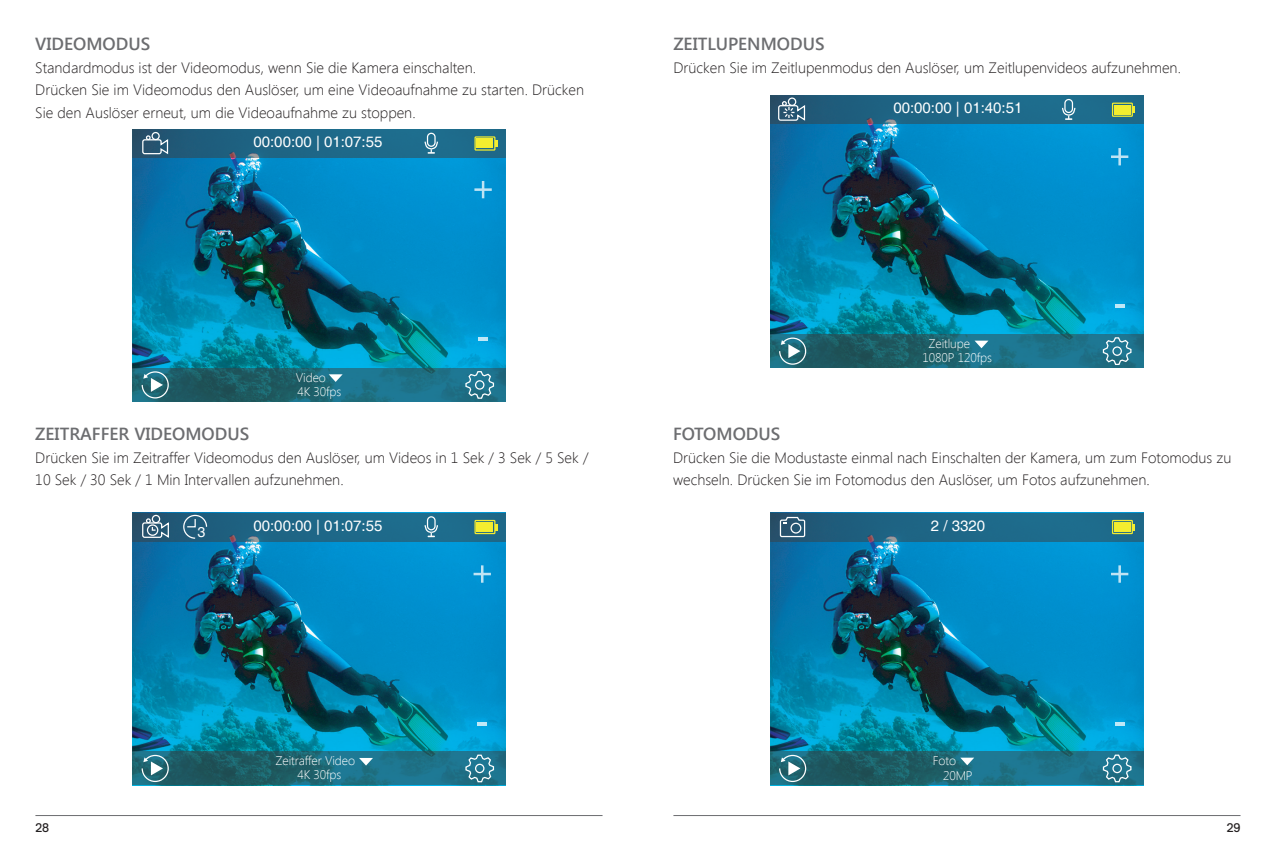
<style>
.page{position:relative;width:1276px;height:851px;background:#fff}
.page>*{position:absolute;margin:0;border:0;box-sizing:border-box;transform-origin:0 0}
.t1{font:600 17.5px "Segoe UI";color:#6c6d70}
.t2{font:300 15px/22.5px "Segoe UI";color:#231f20}
.t3{font:15px "Helvetica";color:#fff}
.t4{font:14.25px "Helvetica";color:#fff}
.t5{font:300 12.5px/14px "Segoe UI";letter-spacing:-.01em;color:#fff}
.t6{font:12.5px "Replica";color:#231f20}
</style>
<div class="page">
<img style="left:133px;top:158px;width:373px;height:210px">
<div style="left:133px;top:129px;width:373px;height:29px;background:linear-gradient(to right,#225776,#1d7292)"></div>
<svg style="left:133px;top:368px;width:373px;height:33px;background:#1e6777"></svg>
<div style="left:474px;top:136px;width:21px;height:15px;border:1px solid #f4ed2f"></div>
<svg style="left:495px;top:140px;width:3px;height:7px"></svg>
<div style="left:477px;top:139px;width:16px;height:9px;background:#f4ed2f"></div>
<div style="left:427px;top:133px;width:9px;height:14px;border:1px solid #fff;border-radius:4px"></div>
<svg style="left:424px;top:140px;width:14px;height:14px"></svg>
<div style="left:151px;top:132px;width:9px;height:8px;border:1px solid #fff;border-radius:50%"></div>
<svg style="left:142px;top:135px;width:27px;height:20px"></svg>
<svg style="left:141px;top:370px;width:28px;height:29px"></svg>
<svg style="left:329px;top:374px;width:14px;height:8px"></svg>
<svg style="left:465px;top:370px;width:30px;height:29px"></svg>
<div style="left:475px;top:380px;width:9px;height:9px;border:1px solid #fff;border-radius:50%"></div>
<svg style="left:474px;top:181px;width:18px;height:17px"></svg>
<svg style="left:478px;top:337px;width:10px;height:3px"></svg>
<img style="left:133px;top:541px;width:373px;height:210px">
<svg style="left:133px;top:512px;width:373px;height:29px;background:#1f6888"></svg>
<svg style="left:133px;top:751px;width:373px;height:34px;background:#1e6777"></svg>
<div style="left:474px;top:520px;width:21px;height:14px;border:1px solid #f4ed2f"></div>
<svg style="left:495px;top:523px;width:3px;height:7px"></svg>
<div style="left:477px;top:522px;width:16px;height:9px;background:#f4ed2f"></div>
<div style="left:427px;top:516px;width:9px;height:14px;border:1px solid #fff;border-radius:4px"></div>
<svg style="left:424px;top:524px;width:14px;height:13px"></svg>
<svg style="left:141px;top:754px;width:28px;height:28px"></svg>
<svg style="left:359px;top:757px;width:14px;height:8px"></svg>
<svg style="left:465px;top:753px;width:30px;height:29px"></svg>
<div style="left:475px;top:763px;width:9px;height:10px;border:1px solid #fff;border-radius:50%"></div>
<svg style="left:473px;top:565px;width:18px;height:17px"></svg>
<svg style="left:477px;top:721px;width:10px;height:4px"></svg>
<div style="left:152px;top:514px;width:8px;height:9px;border:1px solid #fff;border-radius:50%"></div>
<svg style="left:141px;top:518px;width:28px;height:21px"></svg>
<svg style="left:182px;top:514px;width:26px;height:25px"></svg>
<img style="left:770px;top:124px;width:373px;height:210px">
<div style="left:770px;top:95px;width:373px;height:29px;background:linear-gradient(to right,#235776,#1e7292)"></div>
<svg style="left:770px;top:334px;width:373px;height:34px;background:#1e6777"></svg>
<div style="left:1112px;top:103px;width:21px;height:14px;border:1px solid #f4ed2f"></div>
<svg style="left:1132px;top:106px;width:3px;height:7px"></svg>
<div style="left:1114px;top:105px;width:16px;height:9px;background:#f4ed2f"></div>
<div style="left:1064px;top:99px;width:9px;height:14px;border:1px solid #fff;border-radius:4px"></div>
<svg style="left:1061px;top:107px;width:15px;height:13px"></svg>
<svg style="left:778px;top:337px;width:29px;height:28px"></svg>
<svg style="left:974px;top:340px;width:14px;height:8px"></svg>
<svg style="left:1102px;top:336px;width:30px;height:29px"></svg>
<div style="left:1112px;top:346px;width:10px;height:10px;border:1px solid #fff;border-radius:50%"></div>
<svg style="left:1111px;top:148px;width:17px;height:17px"></svg>
<svg style="left:1114px;top:304px;width:10px;height:4px"></svg>
<div style="left:788px;top:97px;width:8px;height:9px;border:1px solid #fff;border-radius:50%"></div>
<svg style="left:777px;top:101px;width:28px;height:21px"></svg>
<img style="left:770px;top:512px;width:374px;height:239px">
<div style="left:770px;top:512px;width:373px;height:29px;background:linear-gradient(to right,#215676,#207391)"></div>
<svg style="left:770px;top:751px;width:374px;height:34px;background:#1e6778"></svg>
<div style="left:1112px;top:520px;width:21px;height:14px;border:1px solid #f4ed2f"></div>
<svg style="left:1132px;top:523px;width:3px;height:7px"></svg>
<div style="left:1114px;top:522px;width:16px;height:9px;background:#f4ed2f"></div>
<svg style="left:778px;top:754px;width:29px;height:28px"></svg>
<svg style="left:960px;top:757px;width:14px;height:8px"></svg>
<svg style="left:1102px;top:753px;width:30px;height:29px"></svg>
<div style="left:1112px;top:763px;width:10px;height:10px;border:1px solid #fff;border-radius:50%"></div>
<svg style="left:1111px;top:565px;width:17px;height:17px"></svg>
<svg style="left:1114px;top:721px;width:10px;height:4px"></svg>
<svg style="left:779px;top:516px;width:27px;height:21px"></svg>
<div style="left:790px;top:522px;width:11px;height:11px;border:1px solid #fff;border-radius:50%"></div>
<hr style="left:35px;top:815px;width:567px;height:1px;background:#6c6d70">
<hr style="left:673px;top:815px;width:567px;height:1px;background:#6c6d70">
<p class="t1" style="left:35px;top:32px;width:116px">VIDEOMODUS</p>
<p class="t2" style="left:35px;top:56px;width:550px">Standardmodus ist der Videomodus, wenn Sie die Kamera einschalten.<br>Drücken Sie im Videomodus den Auslöser, um eine Videoaufnahme zu starten. Drücken<br>Sie den Auslöser erneut, um die Videoaufnahme zu stoppen.</p>
<p class="t3" style="left:253px;top:133px;width:130px">00:00:00 | 01:07:55</p>
<p class="t5" style="left:296px;top:369px;width:47px">Video<br>4K 30fps</p>
<p class="t1" style="left:35px;top:421px;width:215px">ZEITRAFFER VIDEOMODUS</p>
<p class="t2" style="left:35px;top:445px;width:555px">Drücken Sie im Zeitraffer Videomodus den Auslöser, um Videos in 1 Sek / 3 Sek / 5 Sek /<br>10 Sek / 30 Sek / 1 Min Intervallen aufzunehmen.</p>
<p class="t4" style="left:197px;top:524px;width:9px">3</p>
<p class="t3" style="left:253px;top:516px;width:130px">00:00:00 | 01:07:55</p>
<p class="t1" style="left:673px;top:32px;width:153px">ZEITLUPENMODUS</p>
<p class="t2" style="left:673px;top:56px;width:509px">Drücken Sie im Zeitlupenmodus den Auslöser, um Zeitlupenvideos aufzunehmen.</p>
<p class="t3" style="left:893px;top:99px;width:130px">00:00:00 | 01:40:51</p>
<p class="t5" style="left:922px;top:336px;width:71px;text-indent:6px">Zeitlupe<br>1080P 120fps</p>
<p class="t1" style="left:673px;top:421px;width:109px">FOTOMODUS</p>
<p class="t2" style="left:673px;top:445px;width:560px">Drücken Sie die Modustaste einmal nach Einschalten der Kamera, um zum Fotomodus zu wechseln. Drücken Sie im Fotomodus den Auslöser, um Fotos aufzunehmen.</p>
<p class="t3" style="left:931px;top:516px;width:56px">2 / 3320</p>
<p class="t5" style="left:297px;top:753px;width:59px;text-indent:-22px">Zeitraffer Video<br>4K 30fps</p>
<p class="t5" style="left:943px;top:752px;width:31px;line-height:15.2px;text-indent:-10px">Foto<br>20MP</p>
<p class="t6" style="left:35px;top:820px;width:15px">28</p>
<p class="t6" style="left:1226px;top:820px;width:15px">29</p>
</div>
